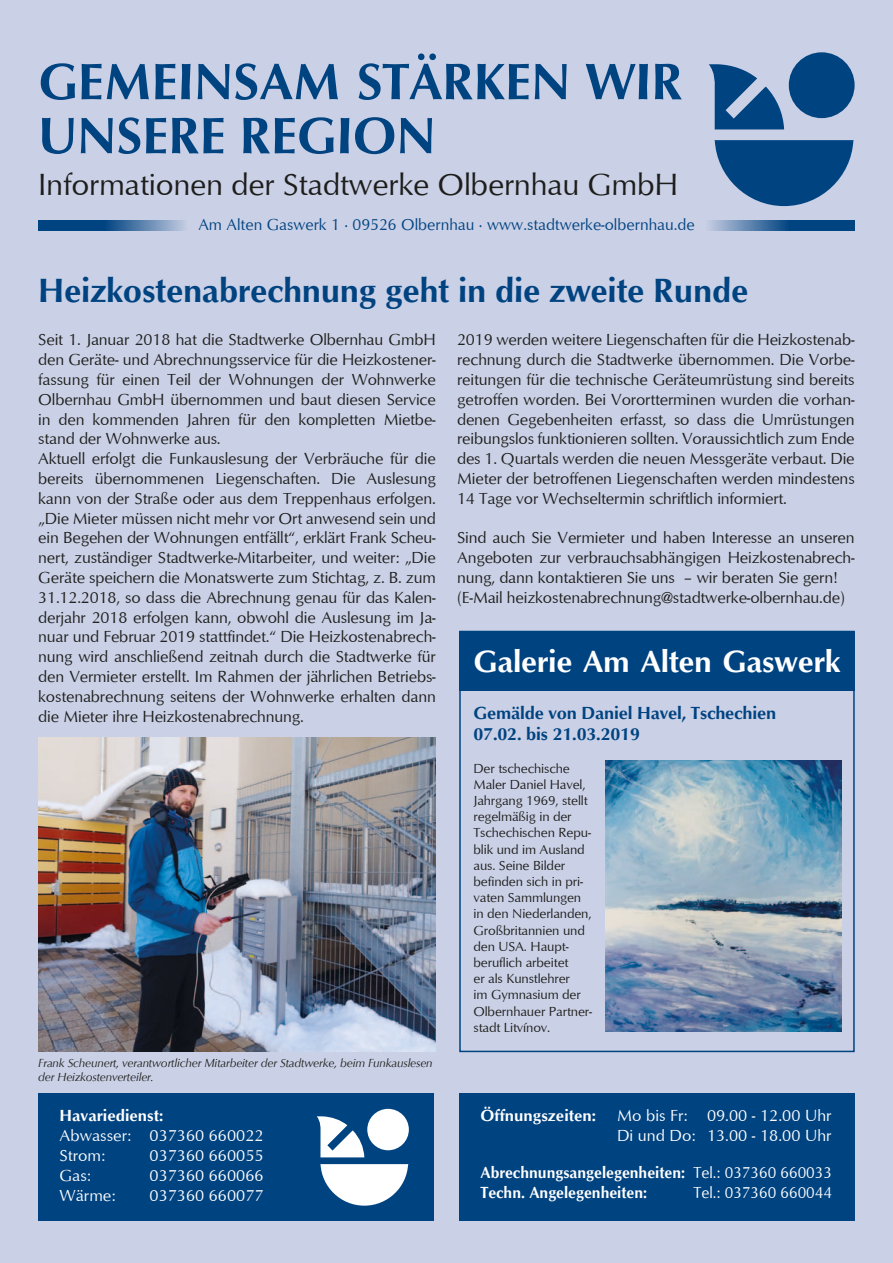
<style>
.page{position:relative;width:893px;height:1263px;background:#cad0e5}
.page>*{position:absolute;margin:0;border:0;box-sizing:border-box;transform-origin:0 0}
.t1{font:700 52.5px/54px "Optimum";letter-spacing:-.01em;color:#004381}
.t2{font:700 34.5px "Optimum";letter-spacing:-.01em;color:#004381}
.t3{font:31.5px "Optimum";letter-spacing:-.01em;color:#1d1d1b}
.t4{font:700 31.5px "Optimum";letter-spacing:-.01em;color:#fff}
.t5{font:700 18px/21.6px "Optimum";letter-spacing:-.01em;color:#004381}
.t6{font:16.5px/19.8px "Optimum";letter-spacing:-.01em;color:#1d1d1b}
.t7{font:16.5px/19.8px "Optimum";color:#fff}
.t8{font:700 16.5px/19.8px "Optimum";color:#fff;scale:.94 1}
.t9{font:16.5px "Optimum";color:#004381}
.t10{font:700 16.5px "Optimum";color:#fff}
.t11{font:16.5px "Optimum";color:#fff;scale:.94 1}
.t12{font:13.5px/16.2px "Optimum";letter-spacing:-.01em;color:#1d1d1b}
.t13{font:italic 12px/14.4px "Optimum";letter-spacing:-.01em;color:#1d1d1b}
.s1{font-weight:400}
</style>
<div class="page">
<div style="left:38px;top:1093px;width:396px;height:127px;background:#004381"></div>
<div style="left:459px;top:1093px;width:396px;height:127px;background:#004381"></div>
<svg style="left:321px;top:1164px;width:87px;height:42px"></svg>
<svg style="left:317px;top:1116px;width:47px;height:41px"></svg>
<div style="left:367px;top:1109px;width:42px;height:41px;background:#fff;border-radius:50%"></div>
<svg style="left:715px;top:140px;width:138px;height:66px"></svg>
<svg style="left:709px;top:64px;width:75px;height:65px"></svg>
<div style="left:789px;top:52px;width:66px;height:66px;background:#004381;border-radius:50%"></div>
<svg style="left:38px;top:221px;width:146px;height:10px"></svg>
<svg style="left:710px;top:221px;width:145px;height:10px"></svg>
<div style="left:459px;top:631px;width:396px;height:60px;background:#004381"></div>
<div style="left:459px;top:631px;width:396px;height:421px;border:2px solid #004381"></div>
<img style="left:38px;top:738px;width:398px;height:313px">
<img style="left:605px;top:761px;width:237px;height:270px">
<h1 class="t1" style="left:38px;top:54px;width:634px">Gemeinsam stärken wir unsere Region</h1>
<h3 class="t3" style="left:38px;top:165px;width:642px">Informationen der Stadtwerke Olbernhau GmbH</h3>
<p class="t9" style="left:198px;top:215px;width:498px">Am Alten Gaswerk 1 · 09526 Olbernhau · www.stadtwerke-olbernhau.de</p>
<h2 class="t2" style="left:38px;top:270px;width:711px">Heizkostenabrechnung geht in die zweite Runde</h2>
<p class="t6" style="left:38px;top:329px;width:399px">Seit 1. Januar 2018 hat die Stadtwerke Olbernhau GmbH den Geräte- und Abrechnungsservice für die Heizkostener&shy;fassung für einen Teil der Wohnungen der Wohnwerke Olbernhau GmbH übernommen und baut diesen Service in den kommenden Jahren für den kompletten Mietbe&shy;stand der Wohnwerke aus.<br>Aktuell erfolgt die Funkauslesung der Verbräuche für die bereits übernommenen Liegenschaften. Die Auslesung kann von der Straße oder aus dem Treppenhaus erfolgen. „Die Mieter müssen nicht mehr vor Ort anwesend sein und ein Begehen der Wohnungen entfällt“, erklärt Frank Scheu&shy;nert, zuständiger Stadtwerke-Mitarbeiter, und weiter: „Die Geräte speichern die Monatswerte zum Stichtag, z. B. zum 31.12.2018, so dass die Abrechnung genau für das Kalen&shy;derjahr 2018 erfolgen kann, obwohl die Auslesung im Ja&shy;nuar und Februar 2019 stattfindet.“ Die Heizkostenabrech&shy;nung wird anschließend zeitnah durch die Stadtwerke für den Vermieter erstellt. Im Rahmen der jährlichen Betriebs&shy;kostenabrechnung seitens der Wohnwerke erhalten dann die Mieter ihre Heizkostenabrechnung.</p>
<p class="t6" style="left:457px;top:329px;width:399px;text-align:justify">2019 werden weitere Liegenschaften für die Heizkostenab&shy;rechnung durch die Stadtwerke übernommen. Die Vorbe&shy;reitungen für die technische Geräteumrüstung sind bereits getroffen worden. Bei Vorortterminen wurden die vorhan&shy;denen Gegebenheiten erfasst, so dass die Umrüstungen reibungslos funktionieren sollten. Voraussichtlich zum Ende des 1. Quartals werden die neuen Messgeräte verbaut. Die Mieter der betroffenen Liegenschaften werden mindestens 14 Tage vor Wechseltermin schriftlich informiert.</p>
<p class="t6" style="left:457px;top:527px;width:399px">Sind auch Sie Vermieter und haben Interesse an unseren Angeboten zur verbrauchsabhängigen Heizkostenabrech&shy;nung, dann kontaktieren Sie uns – wir beraten Sie gern! (E-Mail heizkostenabrechnung@stadtwerke-olbernhau.de)</p>
<h3 class="t4" style="left:473px;top:643px;width:368px">Galerie Am Alten Gaswerk</h3>
<p class="t5" style="left:473px;top:702px;width:304px">Gemälde von Daniel Havel, Tschechien<br>07.02. bis 21.03.2019</p>
<p class="t12" style="left:473px;top:759px;width:120px">Der tschechische<br>Maler Daniel Havel,<br>Jahrgang 1969, stellt regelmäßig in der<br>Tschechischen Repu&shy;blik und im Ausland aus. Seine Bilder befinden sich in pri&shy;vaten Sammlungen in den Niederlanden,<br>Großbritannien und den USA. Haupt&shy;beruflich arbeitet<br>er als Kunstlehrer<br>im Gymnasium der<br>Olbernhauer Partner&shy;stadt Litvínov.</p>
<p class="t13" style="left:38px;top:1055px;width:396px">Frank Scheunert, verantwortlicher Mitarbeiter der Stadtwerke, beim Funkauslesen der Heizkostenverteiler.</p>
<p class="t10" style="left:60px;top:1106px;width:105px">Havariedienst:</p>
<p class="t7" style="left:60px;top:1125px;width:206px">Abwasser: 037360 660022<br>Strom:</p>
<p class="t7" style="left:150px;top:1145px;width:116px">037360 660055</p>
<p class="t7" style="left:60px;top:1165px;width:33px">Gas:</p>
<p class="t7" style="left:150px;top:1165px;width:116px">037360 660066</p>
<p class="t7" style="left:60px;top:1184px;width:58px">Wärme:</p>
<p class="t7" style="left:150px;top:1184px;width:116px">037360 660077</p>
<p class="t10" style="left:480px;top:1106px;width:117px">Öffnungszeiten:</p>
<p class="t7" style="left:617px;top:1105px;width:216px">Mo bis Fr: 09.00 - 12.00 Uhr<br>Di und Do: 13.00 - 18.00 Uhr</p>
<p class="t8" style="left:480px;top:1162px;width:375px">Abrechnungsangelegenheiten: <span class="s1">Tel.: 037360 660033<br></span>Techn. Angelegenheiten:</p>
<p class="t11" style="left:693px;top:1182px;width:149px">Tel.: 037360 660044</p>
</div>
